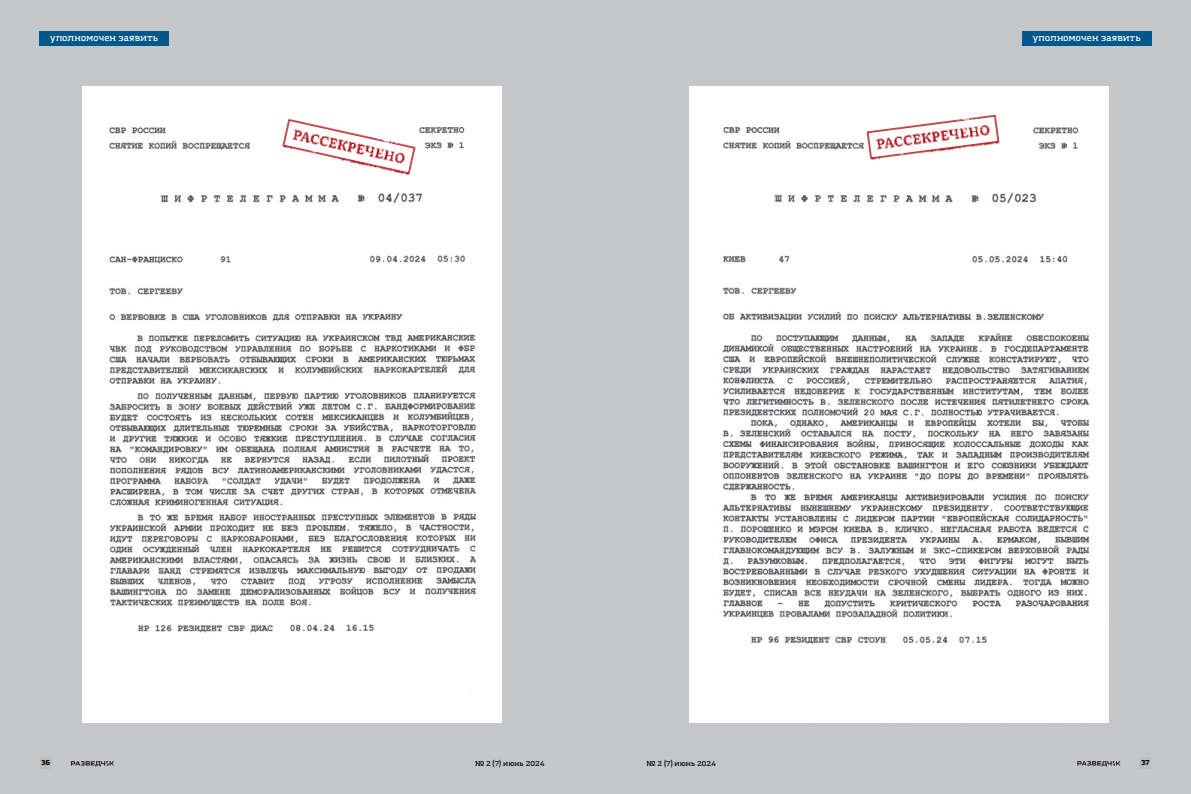
<style>
.page{position:relative;width:1191px;height:794px;background:#fff}
.page>*{position:absolute;margin:0;border:0;box-sizing:border-box;transform-origin:0 0}
.t1{font:600 9px "Amazing Grotesk";letter-spacing:.01em;color:#fff}
.t2{font:600 7px "Amazing Grotesk";letter-spacing:.015em;color:#000}
.t3{font:900 7px "Amazing Grotesk";color:#000}
</style>
<div class="page">
<div style="left:595px;top:0;width:596px;height:794px;background:#c4c6ca"></div>
<div style="left:0;top:0;width:595px;height:794px;background:#c4c6ca"></div>
<img style="left:83px;top:86px;width:418px;height:636px">
<img style="left:689px;top:86px;width:419px;height:636px">
<div style="left:1139px;top:756px;width:12px;height:12px;background:#bcbec0"></div>
<svg style="left:1077px;top:761px;width:43px;height:5px"></svg>
<svg style="left:71px;top:761px;width:43px;height:5px"></svg>
<div style="left:40px;top:756px;width:12px;height:12px;background:#bcbec0"></div>
<div style="left:1022px;top:31px;width:129px;height:14px;background:#005789"></div>
<div style="left:40px;top:31px;width:129px;height:14px;background:#005789"></div>
<img style="left:865px;top:113px;width:137px;height:49px">
<img style="left:280px;top:117px;width:138px;height:60px">
<p class="t1" style="left:50px;top:33px;width:110px">уполномочен заявить</p>
<p class="t1" style="left:1032px;top:33px;width:110px">уполномочен заявить</p>
<p class="t3" style="left:41px;top:758px;width:11px">36</p>
<p class="t2" style="left:475px;top:758px;width:71px">№ 2 (7) июнь 2024</p>
<p class="t2" style="left:646px;top:758px;width:71px">№ 2 (7) июнь 2024</p>
<p class="t3" style="left:1141px;top:758px;width:10px">37</p>
</div>
